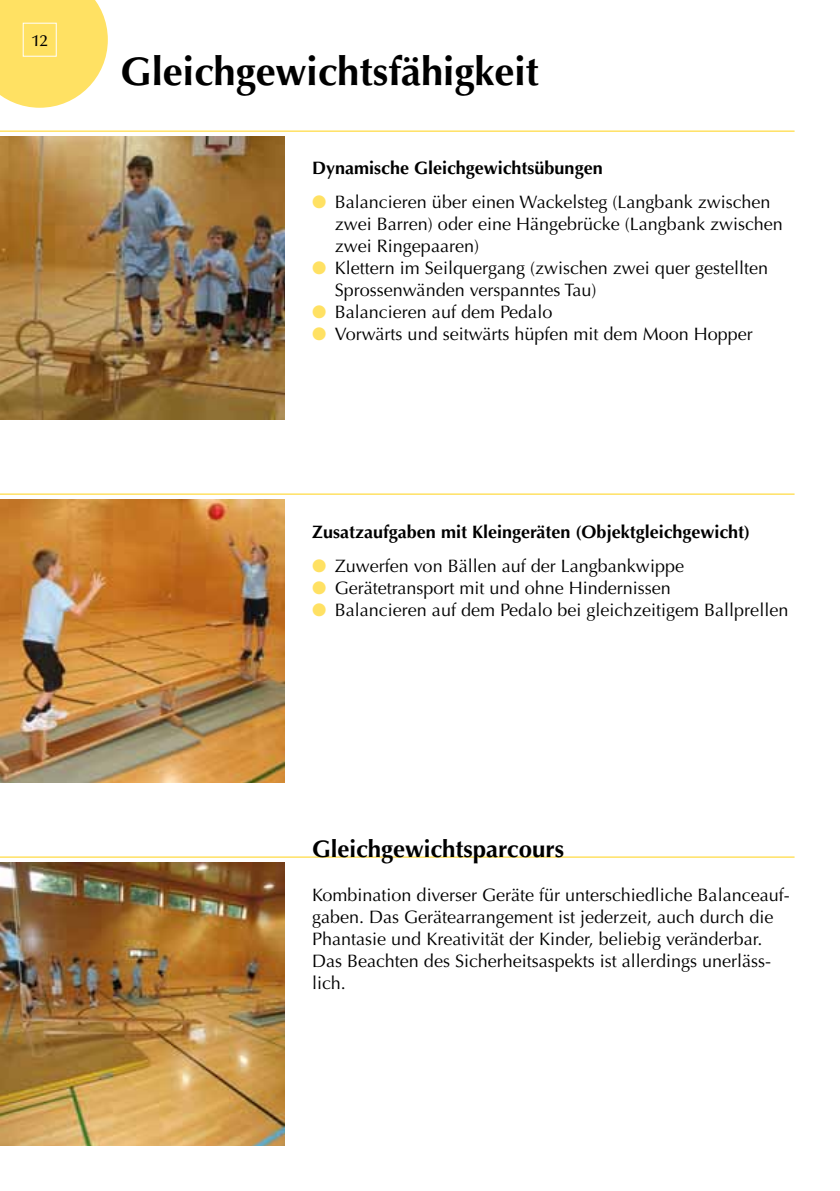
<style>
.page{position:relative;width:840px;height:1191px;background:#fff}
.page>*{position:absolute;margin:0;border:0;box-sizing:border-box;transform-origin:0 0}
.t1{font:700 40px "Optima LT Std";color:#000}
.t2{font:700 24px "Optima LT Std";color:#000}
.t3{font:18px/22px "Optima LT Std";color:#000}
.t4{font:700 18px "Optima LT Std";color:#000}
.t5{font:500 16px "Optima LT Std";color:#000}
.s1{color:#ffe163}
</style>
<div class="page">
<svg style="left:0;top:0;width:108px;height:108px"></svg>
<div style="left:23px;top:23px;width:34px;height:34px;border:1px solid #fff"></div>
<img style="left:0;top:136px;width:284px;height:284px">
<img style="left:0;top:499px;width:284px;height:283px">
<img style="left:0;top:862px;width:284px;height:283px">
<hr style="left:0;top:130px;width:794px;height:2px;background:#ffe163">
<hr style="left:0;top:493px;width:794px;height:2px;background:#ffe163">
<hr style="left:0;top:856px;width:794px;height:2px;background:#ffe163">
<p class="t5" style="left:32px;top:31px;width:17px">12</p>
<h1 class="t1" style="left:120px;top:48px;width:419px">Gleichgewichtsfähigkeit</h1>
<p class="t4" style="left:312px;top:158px;width:292px">Dynamische Gleichgewichtsübungen</p>
<p class="t3" style="left:334px;top:191px;width:449px;text-indent:-23px"><span class="s1">●</span> Balancieren über einen Wackelsteg (Langbank zwischen zwei Barren) oder eine Hängebrücke (Langbank zwischen zwei Ringepaaren)</p>
<p class="t3" style="left:334px;top:257px;width:434px;text-indent:-23px"><span class="s1">●</span> Klettern im Seilquergang (zwischen zwei quer gestellten<br>Sprossenwänden verspanntes Tau)</p>
<p class="t3" style="left:312px;top:301px;width:241px"><span class="s1">●</span> Balancieren auf dem Pedalo</p>
<p class="t3" style="left:312px;top:323px;width:442px"><span class="s1">●</span> Vorwärts und seitwärts hüpfen mit dem Moon Hopper</p>
<p class="t4" style="left:312px;top:522px;width:439px">Zusatzaufgaben mit Kleingeräten (Objektgleichgewicht)</p>
<p class="t3" style="left:312px;top:555px;width:373px"><span class="s1">●</span> Zuwerfen von Bällen auf der Langbankwippe</p>
<p class="t3" style="left:312px;top:577px;width:360px"><span class="s1">●</span> Gerätetransport mit und ohne Hindernissen</p>
<p class="t3" style="left:312px;top:599px;width:477px"><span class="s1">●</span> Balancieren auf dem Pedalo bei gleichzeitigem Ballprellen</p>
<h2 class="t2" style="left:312px;top:834px;width:253px">Gleichgewichtsparcours</h2>
<p class="t3" style="left:312px;top:883px;width:479px">Kombination diverser Geräte für unterschiedliche Balanceauf&shy;gaben. Das Gerätearrangement ist jederzeit, auch durch die Phantasie und Kreativität der Kinder, beliebig veränderbar.<br>Das Beachten des Sicherheitsaspekts ist allerdings unerläss&shy;lich.</p>
</div>
